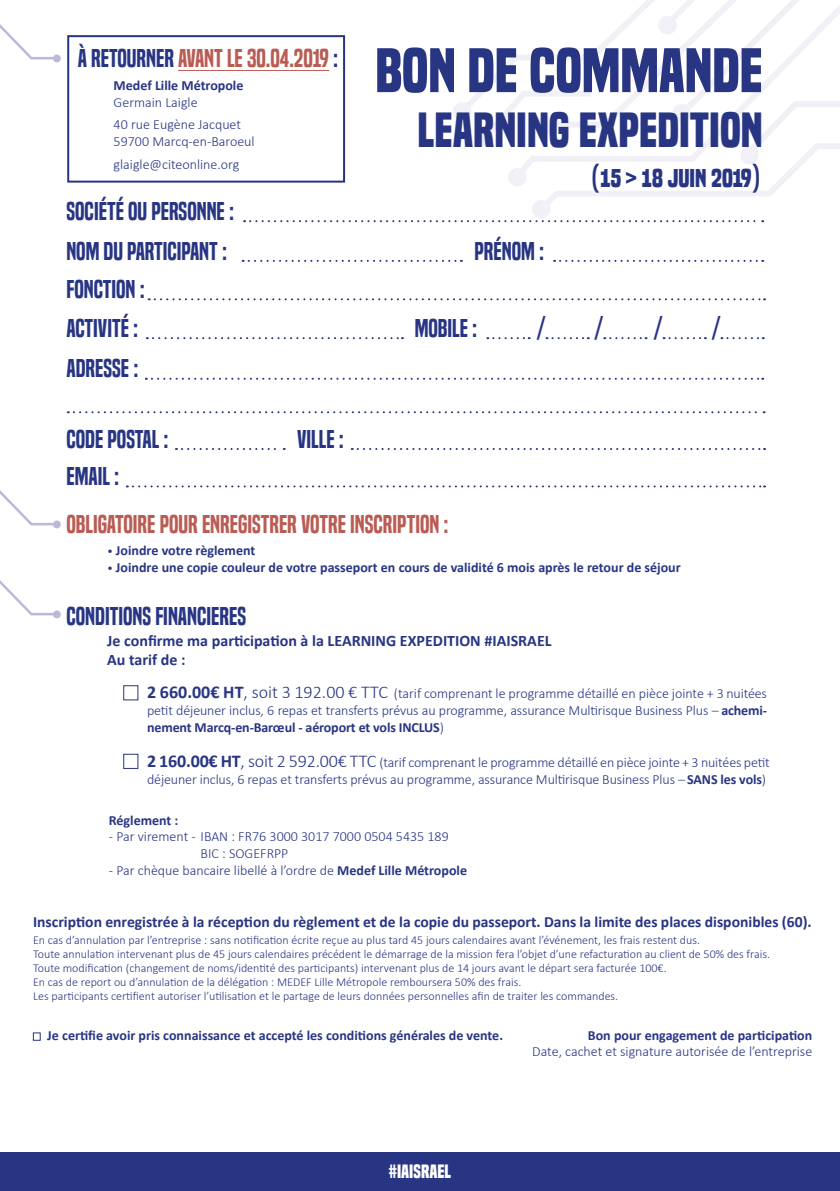
<style>
.page{position:relative;width:840px;height:1191px;background:#fff}
.page>*{position:absolute;margin:0;border:0;box-sizing:border-box;transform-origin:0 0}
.t1{font:700 58px "Built Titling Rg";color:#283583}
.t2{font:700 46px "Built Titling Rg";color:#283583}
.t3{font:24px "Built Titling Sb";color:#283583}
.t4{font:24px "Built Titling Sb";color:#ba5c54}
.t5{font:700 24px "Built Titling Rg";letter-spacing:-.01em;color:#283583}
.t6{font:700 18px "Built Titling Rg";color:#fff}
.t7{font:700 16px/19.2px "Calibri";color:#283583}
.t8{font:700 15.6px "Calibri";color:#283583}
.t9{font:300 14px/16.8px "Calibri";letter-spacing:-.01em;color:#283583}
.t10{font:700 14px "Calibri";color:#283583}
.t11{font:300 12px/14px "Calibri";color:#283583}
.s1{color:#283583}
.s2{font-weight:300;font-size:12px}
.s3{font-weight:700;font-size:18px}
.s4{font-size:18px}
.s5{font-weight:700}
</style>
<div class="page">
<hr style="left:178px;top:70px;width:151px;height:1px;background:#ba5c54">
<svg style="left:244px;top:0;width:595px;height:222px"></svg>
<svg style="left:146px;top:378px;width:616px;height:2px"></svg>
<svg style="left:68px;top:411px;width:696px;height:2px"></svg>
<svg style="left:242px;top:260px;width:219px;height:2px"></svg>
<svg style="left:176px;top:448px;width:108px;height:2px"></svg>
<svg style="left:147px;top:337px;width:256px;height:2px"></svg>
<svg style="left:149px;top:298px;width:615px;height:2px"></svg>
<svg style="left:351px;top:448px;width:413px;height:2px"></svg>
<svg style="left:127px;top:485px;width:637px;height:2px"></svg>
<svg style="left:487px;top:337px;width:42px;height:2px"></svg>
<svg style="left:546px;top:337px;width:42px;height:2px"></svg>
<svg style="left:604px;top:337px;width:42px;height:2px"></svg>
<svg style="left:663px;top:337px;width:42px;height:2px"></svg>
<svg style="left:721px;top:337px;width:42px;height:2px"></svg>
<svg style="left:553px;top:260px;width:209px;height:2px"></svg>
<svg style="left:0;top:24px;width:61px;height:38px"></svg>
<svg style="left:0;top:490px;width:61px;height:38px"></svg>
<svg style="left:0;top:580px;width:61px;height:38px"></svg>
<div style="left:123px;top:685px;width:15px;height:15px;border:1px solid #283583"></div>
<div style="left:123px;top:753px;width:15px;height:16px;border:1px solid #283583"></div>
<div style="left:0;top:1152px;width:839px;height:39px;background:#283583"></div>
<div style="left:33px;top:1032px;width:8px;height:8px;border:1px solid #283583"></div>
<div style="left:67px;top:35px;width:278px;height:148px;border:2px solid #283583"></div>
<h3 class="t4" style="left:78px;top:44px;width:262px"><span class="s1">À RETOURNER</span> AVANT LE 30.04.2019 <span class="s1">:</span></h3>
<p class="t10" style="left:114px;top:76px;width:131px">Medef Lille Métropole</p>
<p class="t9" style="left:114px;top:92px;width:129px;line-height:22.8px">Germain Laigle<br>40 rue Eugène Jacquet</p>
<p class="t9" style="left:114px;top:131px;width:142px;line-height:22.8px">59700 Marcq-en-Baroeul glaigle@citeonline.org</p>
<h3 class="t3" style="left:66px;top:197px;width:169px">SOCIÉTÉ OU PERSONNE :</h3>
<h3 class="t3" style="left:66px;top:236px;width:162px">NOM DU PARTICIPANT :</h3>
<h3 class="t3" style="left:66px;top:275px;width:80px">FONCTION :</h3>
<h3 class="t3" style="left:66px;top:314px;width:73px">ACTIVITÉ :</h3>
<h3 class="t3" style="left:66px;top:354px;width:74px">ADRESSE :</h3>
<h3 class="t3" style="left:66px;top:424px;width:104px">CODE POSTAL :</h3>
<h3 class="t3" style="left:66px;top:462px;width:54px">EMAIL :</h3>
<h3 class="t3" style="left:297px;top:424px;width:48px">VILLE :</h3>
<h1 class="t1" style="left:375px;top:36px;width:389px">BON DE COMMANDE</h1>
<h2 class="t2" style="left:417px;top:103px;width:346px">LEARNING EXPEDITION</h2>
<h3 class="t5" style="left:588px;top:164px;width:175px">(15 &gt; 18 JUIN 2019)</h3>
<h3 class="t3" style="left:474px;top:236px;width:71px">PRÉNOM :</h3>
<h3 class="t3" style="left:414px;top:314px;width:64px">MOBILE :</h3>
<h3 class="t3" style="left:536px;top:313px;width:11px">/</h3>
<h3 class="t3" style="left:594px;top:313px;width:11px">/</h3>
<h3 class="t3" style="left:653px;top:313px;width:11px">/</h3>
<h3 class="t3" style="left:711px;top:313px;width:11px">/</h3>
<h3 class="t4" style="left:66px;top:510px;width:383px">OBLIGATOIRE POUR ENREGISTRER VOTRE INSCRIPTION :</h3>
<p class="t10" style="left:107px;top:541px;width:149px"><span class="s2">•</span> Joindre votre règlement</p>
<p class="t10" style="left:107px;top:558px;width:574px"><span class="s2">•</span> Joindre une copie couleur de votre passeport en cours de validité 6 mois après le retour de séjour</p>
<h3 class="t3" style="left:66px;top:601px;width:181px">CONDITIONS FINANCIERES</h3>
<p class="t7" style="left:107px;top:631px;width:445px">Je confirme ma participation à la LEARNING EXPEDITION #IAISRAEL<br>Au tarif de :</p>
<p class="t9" style="left:147px;top:686px;width:621px;text-align:justify"><span class="s3">2 660.00€ HT</span><span class="s4">, soit 3 192.00 € TTC</span> (tarif comprenant le programme détaillé en pièce jointe + 3 nuitées petit déjeuner inclus, 6 repas et transferts prévus au programme, assurance Multirisque Business Plus – <span class="s5">achemi&shy;nement Marcq-en-Barœul - aéroport et vols INCLUS</span>)</p>
<p class="t9" style="left:147px;top:755px;width:623px"><span class="s3">2 160.00€ HT</span><span class="s4">, soit 2 592.00€ TTC</span> (tarif comprenant le programme détaillé en pièce jointe + 3 nuitées petit déjeuner inclus, 6 repas et transferts prévus au programme, assurance Multirisque Business Plus – <span class="s5">SANS les vols</span>)</p>
<p class="t10" style="left:109px;top:811px;width:71px">Réglement :</p>
<p class="t9" style="left:109px;top:829px;width:341px">- Par virement - IBAN : FR76 3000 3017 7000 0504 5435 189</p>
<p class="t9" style="left:109px;top:863px;width:359px">- Par chèque bancaire libellé à l’ordre de <span class="s5">Medef Lille Métropole</span></p>
<p class="t9" style="left:200px;top:846px;width:89px">BIC : SOGEFRPP</p>
<p class="t8" style="left:33px;top:912px;width:779px">Inscription enregistrée à la réception du règlement et de la copie du passeport. Dans la limite des places disponibles (60).</p>
<p class="t11" style="left:33px;top:934px;width:738px">En cas d’annulation par l’entreprise : sans notification écrite reçue au plus tard 45 jours calendaires avant l’événement, les frais restent dus.<br>Toute annulation intervenant plus de 45 jours calendaires précédent le démarrage de la mission fera l’objet d’une refacturation au client de 50% des frais.<br>Toute modification (changement de noms/identité des participants) intervenant plus de 14 jours avant le départ sera facturée 100€.<br>En cas de report ou d’annulation de la délégation : MEDEF Lille Métropole remboursera 50% des frais.<br>Les participants certifient autoriser l’utilisation et le partage de leurs données personnelles afin de traiter les commandes.</p>
<p class="t10" style="left:47px;top:1026px;width:457px">Je certifie avoir pris connaissance et accepté les conditions générales de vente.</p>
<p class="t10" style="left:587px;top:1026px;width:226px">Bon pour engagement de participation</p>
<p class="t9" style="left:532px;top:1043px;width:281px">Date, cachet et signature autorisée de l’entreprise</p>
<p class="t6" style="left:388px;top:1160px;width:64px">#IAISRAEL</p>
</div>
